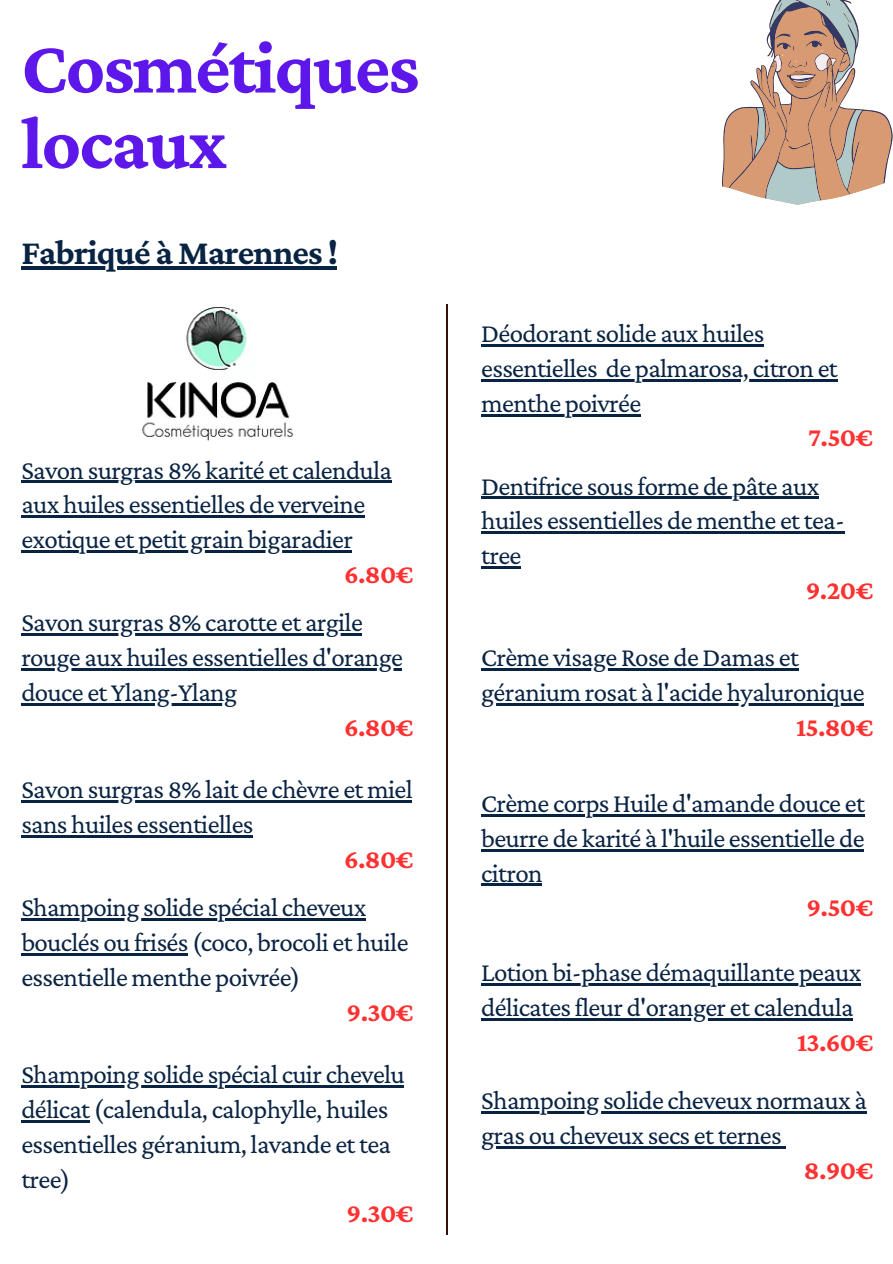
<style>
.page{position:relative;width:893px;height:1264px;background:#fff}
.page>*{position:absolute;margin:0;border:0;box-sizing:border-box;transform-origin:0 0}
.t1{font:700 76.05px "Crimson Pro";letter-spacing:-.025em;color:#5e17eb}
.t2{font:700 35.4px "Crimson Pro";letter-spacing:-.025em;color:#092342}
.t3{font:27px/34.8px "Crimson Pro";letter-spacing:-.025em;color:#092342}
.t4{font:700 27px "Crimson Pro";letter-spacing:-.025em;color:#ff3131}
</style>
<div class="page">
<svg style="left:722px;top:0;width:170px;height:205px"></svg>
<img style="left:142px;top:307px;width:151px;height:134px">
<hr style="left:21px;top:266px;width:316px;height:4px;background:#092342">
<hr style="left:481px;top:344px;width:282px;height:2px;background:#092342">
<hr style="left:481px;top:379px;width:116px;height:2px;background:#092342">
<svg style="left:597px;top:379px;width:8px;height:2px"></svg>
<hr style="left:605px;top:379px;width:232px;height:2px;background:#092342">
<hr style="left:481px;top:414px;width:159px;height:2px;background:#092342">
<hr style="left:481px;top:497px;width:337px;height:2px;background:#092342">
<hr style="left:481px;top:531px;width:363px;height:3px;background:#092342">
<hr style="left:481px;top:566px;width:39px;height:3px;background:#092342">
<hr style="left:21px;top:481px;width:370px;height:2px;background:#092342">
<hr style="left:21px;top:515px;width:343px;height:3px;background:#092342">
<hr style="left:21px;top:550px;width:331px;height:3px;background:#092342">
<hr style="left:446px;top:304px;width:1px;height:930px;background:#33130a">
<hr style="left:481px;top:668px;width:317px;height:2px;background:#092342">
<hr style="left:481px;top:703px;width:383px;height:2px;background:#092342">
<hr style="left:481px;top:814px;width:383px;height:2px;background:#092342">
<hr style="left:481px;top:849px;width:382px;height:2px;background:#092342">
<hr style="left:481px;top:883px;width:61px;height:3px;background:#092342">
<hr style="left:21px;top:633px;width:341px;height:2px;background:#092342">
<hr style="left:21px;top:668px;width:381px;height:2px;background:#092342">
<hr style="left:21px;top:703px;width:215px;height:2px;background:#092342">
<hr style="left:21px;top:800px;width:391px;height:2px;background:#092342">
<hr style="left:21px;top:835px;width:232px;height:2px;background:#092342">
<hr style="left:481px;top:983px;width:379px;height:2px;background:#092342">
<hr style="left:481px;top:1018px;width:371px;height:2px;background:#092342">
<hr style="left:21px;top:918px;width:345px;height:2px;background:#092342">
<hr style="left:21px;top:953px;width:167px;height:2px;background:#092342">
<hr style="left:21px;top:1085px;width:383px;height:2px;background:#092342">
<hr style="left:21px;top:1120px;width:68px;height:2px;background:#092342">
<hr style="left:481px;top:1111px;width:385px;height:2px;background:#092342">
<hr style="left:481px;top:1145px;width:300px;height:3px;background:#092342">
<p class="t1" style="left:21px;top:24px;width:399px">Cosmétiques</p>
<p class="t1" style="left:21px;top:100px;width:207px">locaux</p>
<p class="t2" style="left:21px;top:232px;width:318px">Fabriqué à Marennes !</p>
<p class="t3" style="left:21px;top:452px;width:372px">Savon surgras 8% karité et calendula aux huiles essentielles de verveine exotique et petit grain bigaradier</p>
<p class="t4" style="left:344px;top:559px;width:71px">6.80€</p>
<p class="t3" style="left:21px;top:604px;width:383px">Savon surgras 8% carotte et argile rouge aux huiles essentielles d'orange douce et Ylang-Ylang</p>
<p class="t4" style="left:344px;top:711px;width:71px">6.80€</p>
<p class="t3" style="left:21px;top:771px;width:393px">Savon surgras 8% lait de chèvre et miel sans huiles essentielles</p>
<p class="t4" style="left:344px;top:843px;width:71px">6.80€</p>
<p class="t3" style="left:21px;top:889px;width:388px">Shampoing solide spécial cheveux bouclés ou frisés (coco, brocoli et huile essentielle menthe poivrée)</p>
<p class="t4" style="left:346px;top:996px;width:68px">9.30€</p>
<p class="t3" style="left:21px;top:1056px;width:385px">Shampoing solide spécial cuir chevelu délicat (calendula, calophylle, huiles essentielles géranium, lavande et tea tree)</p>
<p class="t4" style="left:346px;top:1198px;width:68px">9.30€</p>
<p class="t3" style="left:481px;top:315px;width:358px">Déodorant solide aux huiles essentielles de palmarosa, citron et menthe poivrée</p>
<p class="t4" style="left:808px;top:422px;width:67px">7.50€</p>
<p class="t3" style="left:481px;top:468px;width:365px">Dentifrice sous forme de pâte aux huiles essentielles de menthe et tea&shy;tree</p>
<p class="t4" style="left:805px;top:575px;width:69px">9.20€</p>
<p class="t3" style="left:481px;top:639px;width:385px">Crème visage Rose de Damas et géranium rosat à l'acide hyaluronique</p>
<p class="t4" style="left:796px;top:711px;width:79px">15.80€</p>
<p class="t3" style="left:481px;top:785px;width:385px;text-align:justify">Crème corps Huile d'amande douce et beurre de karité à l'huile essentielle de citron</p>
<p class="t4" style="left:806px;top:892px;width:68px">9.50€</p>
<p class="t3" style="left:481px;top:954px;width:382px">Lotion bi-phase démaquillante peaux délicates fleur d'oranger et calendula</p>
<p class="t4" style="left:797px;top:1026px;width:78px">13.60€</p>
<p class="t3" style="left:481px;top:1082px;width:387px">Shampoing solide cheveux normaux à gras ou cheveux secs et ternes</p>
<p class="t4" style="left:803px;top:1154px;width:71px">8.90€</p>
</div>
